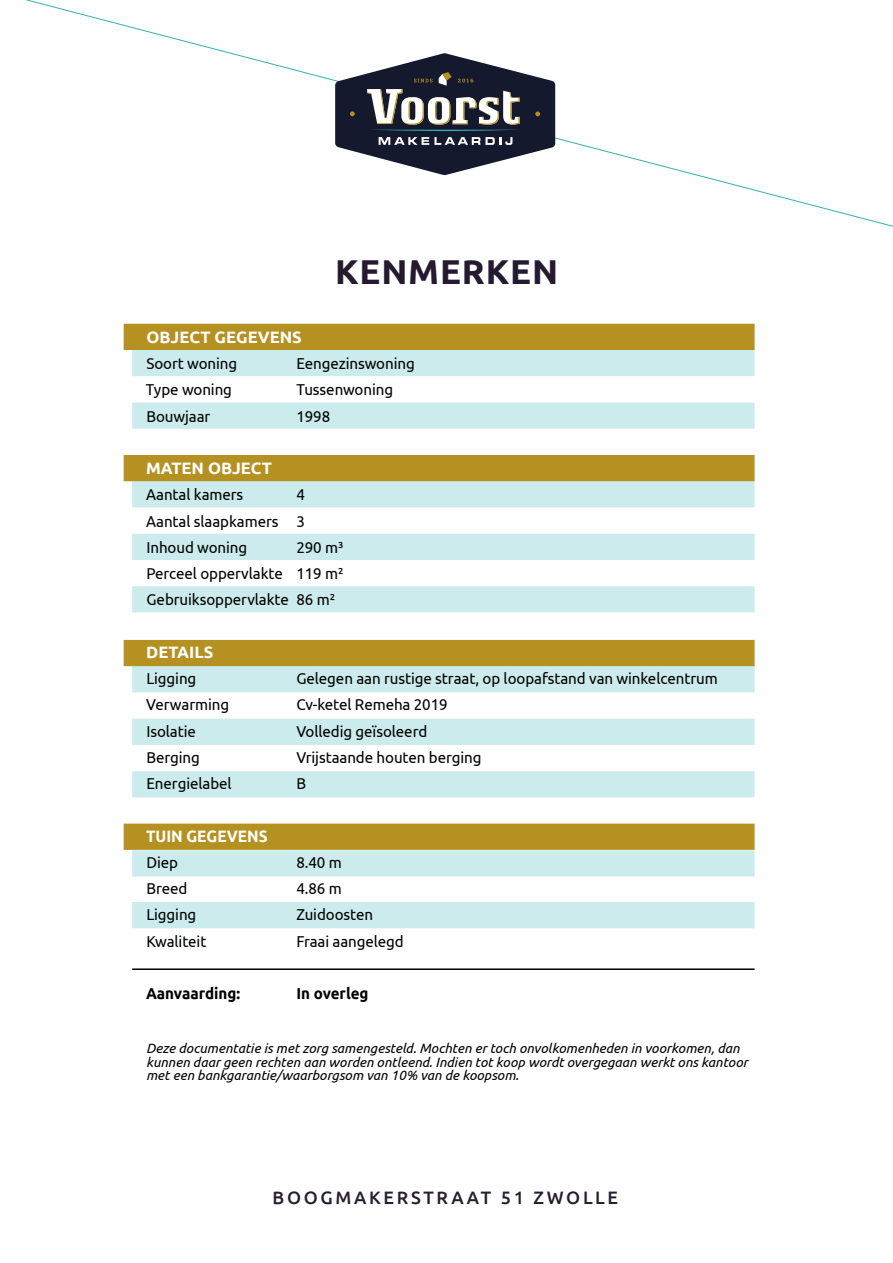
<style>
.page{position:relative;width:893px;height:1263px;background:#fff}
.page>*{position:absolute;margin:0;border:0;box-sizing:border-box;transform-origin:0 0}
.t1{font:700 34.5px "Ubuntu";letter-spacing:.025em;color:#251a30}
.t2{font:500 18px "Ubuntu";letter-spacing:.15em;color:#251a30}
.t3{font:700 16.5px "Ubuntu";color:#fff}
.t4{font:700 16.5px "Ubuntu";color:#fff;scale:.93 1}
.t5{font:15.75px/26.2px "Ubuntu";letter-spacing:-.005em;color:#010202;text-align:justify;scale:.96 1}
.t6{font:700 15.75px "Ubuntu";color:#010202;scale:.96 1}
.t7{font:italic 13.5px/13.5px "Ubuntu";color:#010202}
</style>
<div class="page">
<svg style="left:25px;top:0;width:868px;height:227px"></svg>
<svg style="left:335px;top:53px;width:220px;height:124px"></svg>
<div style="left:132px;top:350px;width:623px;height:26px;background:#ccebec"></div>
<div style="left:132px;top:402px;width:623px;height:27px;background:#ccebec"></div>
<div style="left:124px;top:455px;width:631px;height:26px;background:#b59121"></div>
<div style="left:132px;top:481px;width:623px;height:26px;background:#ccebec"></div>
<div style="left:132px;top:534px;width:623px;height:26px;background:#ccebec"></div>
<div style="left:132px;top:586px;width:623px;height:26px;background:#ccebec"></div>
<div style="left:124px;top:640px;width:631px;height:26px;background:#b59121"></div>
<div style="left:132px;top:666px;width:623px;height:26px;background:#ccebec"></div>
<div style="left:132px;top:718px;width:623px;height:26px;background:#f0f9f9"></div>
<div style="left:132px;top:719px;width:623px;height:26px;background:#ccebec"></div>
<div style="left:132px;top:771px;width:623px;height:26px;background:#ccebec"></div>
<div style="left:132px;top:823px;width:623px;height:26px;background:#e2d5aa"></div>
<div style="left:124px;top:824px;width:631px;height:26px;background:#b59121"></div>
<div style="left:132px;top:850px;width:623px;height:26px;background:#ccebec"></div>
<div style="left:132px;top:902px;width:623px;height:26px;background:#ccebec"></div>
<div style="left:124px;top:324px;width:631px;height:26px;background:#b59121"></div>
<hr style="left:132px;top:968px;width:623px;height:2px;background:#010202">
<h1 class="t1" style="left:335px;top:257px;width:224px">KENMERKEN</h1>
<p class="t3" style="left:147px;top:330px;width:157px">OBJECT GEGEVENS</p>
<p class="t5" style="left:146px;top:351px;width:96px">Soort woning</p>
<p class="t5" style="left:296px;top:351px;width:125px">Eengezinswoning</p>
<p class="t5" style="left:146px;top:377px;width:91px">Type woning</p>
<p class="t5" style="left:296px;top:377px;width:102px">Tussenwoning</p>
<p class="t5" style="left:146px;top:404px;width:68px">Bouwjaar</p>
<p class="t5" style="left:296px;top:404px;width:37px">1998</p>
<p class="t3" style="left:146px;top:461px;width:127px">MATEN OBJECT</p>
<p class="t5" style="left:146px;top:482px;width:103px">Aantal kamers</p>
<p class="t5" style="left:146px;top:482px;width:167px;text-indent:150px">4<br>Aantal slaapkamers 3<br>Inhoud woning</p>
<p class="t5" style="left:146px;top:535px;width:207px;text-indent:150px">290 m³<br>Perceel oppervlakte 119 m²<br>Gebruiksoppervlakte 86 m²</p>
<p class="t3" style="left:146px;top:645px;width:69px">DETAILS</p>
<p class="t5" style="left:146px;top:666px;width:54px">Ligging</p>
<p class="t5" style="left:296px;top:666px;width:440px">Gelegen aan rustige straat, op loopafstand van winkelcentrum</p>
<p class="t5" style="left:146px;top:692px;width:88px">Verwarming</p>
<p class="t5" style="left:296px;top:692px;width:159px">Cv-ketel Remeha 2019</p>
<p class="t5" style="left:146px;top:719px;width:53px">Isolatie</p>
<p class="t5" style="left:296px;top:719px;width:138px">Volledig geïsoleerd</p>
<p class="t5" style="left:146px;top:745px;width:57px">Berging</p>
<p class="t5" style="left:296px;top:745px;width:194px">Vrijstaande houten berging</p>
<p class="t5" style="left:146px;top:771px;width:90px">Energielabel</p>
<p class="t5" style="left:296px;top:771px;width:12px">B</p>
<p class="t4" style="left:146px;top:829px;width:132px">TUIN GEGEVENS</p>
<p class="t5" style="left:146px;top:850px;width:35px">Diep</p>
<p class="t5" style="left:296px;top:850px;width:49px">8.40 m</p>
<p class="t5" style="left:146px;top:876px;width:44px">Breed</p>
<p class="t5" style="left:296px;top:876px;width:49px">4.86 m</p>
<p class="t5" style="left:146px;top:902px;width:54px">Ligging</p>
<p class="t5" style="left:296px;top:902px;width:81px">Zuidoosten</p>
<p class="t5" style="left:146px;top:929px;width:64px">Kwaliteit</p>
<p class="t5" style="left:296px;top:929px;width:113px">Fraai aangelegd</p>
<p class="t6" style="left:146px;top:987px;width:99px">Aanvaarding:</p>
<p class="t6" style="left:296px;top:987px;width:77px">In overleg</p>
<p class="t7" style="left:146px;top:1042px;width:603px">Deze documentatie is met zorg samengesteld. Mochten er toch onvolkomenheden in voorkomen, dan kunnen daar geen rechten aan worden ontleend. Indien tot koop wordt overgegaan werkt ons kantoor met een bankgarantie/waarborgsom van 10% van de koopsom.</p>
<p class="t2" style="left:273px;top:1190px;width:347px">BOOGMAKERSTRAAT 51 ZWOLLE</p>
</div>
